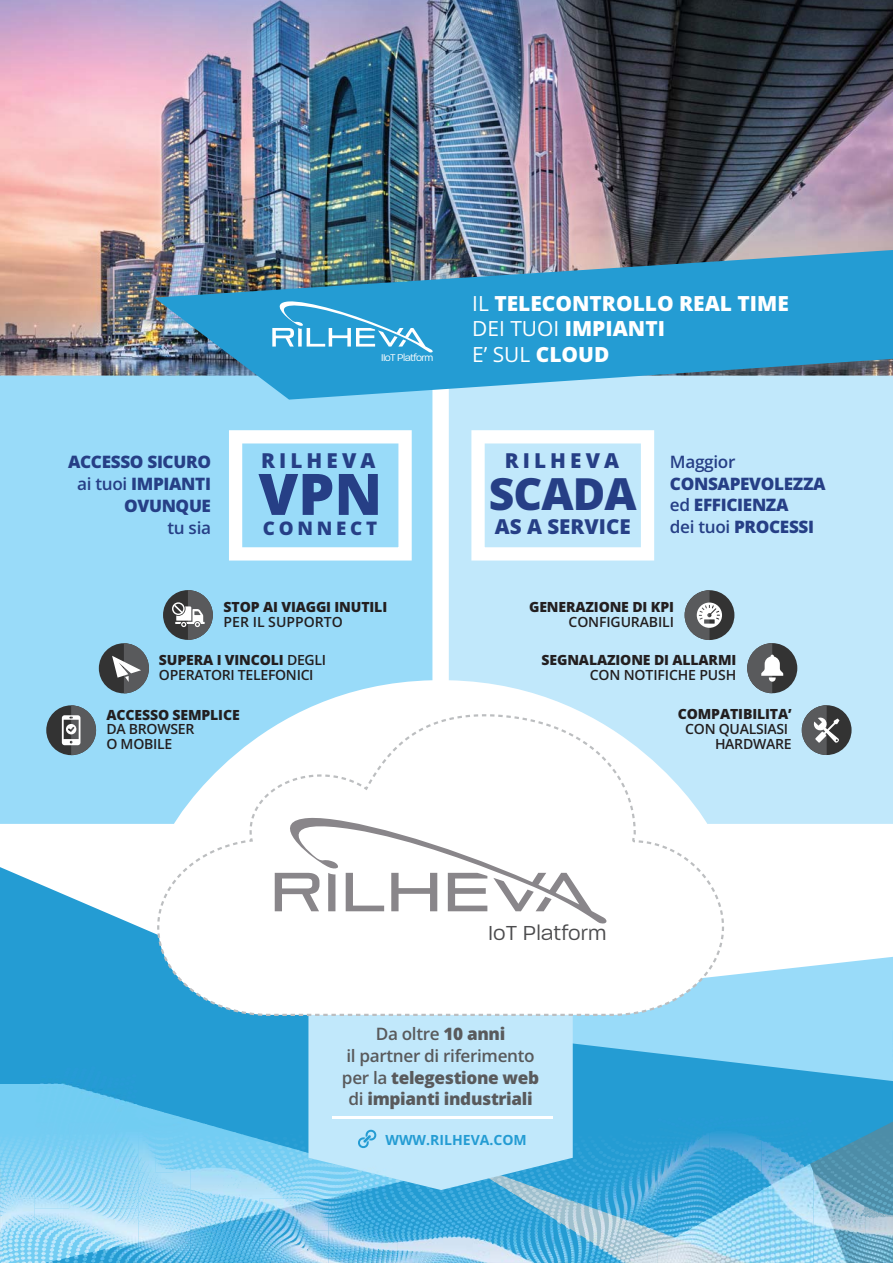
<style>
.page{position:relative;width:893px;height:1263px;background:#fff}
.page>*{position:absolute;margin:0;border:0;box-sizing:border-box;transform-origin:0 0}
.t1{font:800 57.3px "Open Sans";color:#263f86}
.t2{font:800 44.4px "Open Sans";letter-spacing:-.02em;color:#263f86}
.t3{font:21.9px "Paralucent Text";color:#4c4c4e}
.t4{font:800 20.85px/25.7px "Open Sans";color:#fff}
.t5{font:800 20.7px "Open Sans";letter-spacing:.2em;color:#263f86}
.t6{font:800 20.55px "Open Sans";color:#263f86}
.t7{font:800 18.75px "Open Sans";letter-spacing:.2em;color:#263f86}
.t8{font:800 17.1px/21.9px "Open Sans";letter-spacing:-.02em;color:#595a5c;text-align:center}
.t9{font:800 17.1px/21.9px "Open Sans";letter-spacing:-.02em;color:#263f86;text-align:right}
.t10{font:600 17.1px "Open Sans";letter-spacing:-.02em;color:#263f86}
.t11{font:600 14.1px/14.9px "Open Sans";letter-spacing:-.02em;color:#231f20}
.t12{font:800 14.1px "Open Sans";letter-spacing:-.01em;color:#231f20}
.t13{font:700 14.1px "Open Sans";color:#249cd3}
.t14{font:600 14.1px "Open Sans";color:#231f20}
.t15{font:10.65px "Paralucent Text";letter-spacing:-.06em;color:#fff}
.s1{font-weight:600}
.s2{font-weight:800}
.s3{font-weight:400}
</style>
<div class="page">
<img style="left:0;top:0;width:893px;height:376px">
<div style="left:0;top:376px;width:432px;height:448px;background:#99dbf9"></div>
<div style="left:449px;top:400px;width:444px;height:424px;background:#c1e8fb"></div>
<img style="left:154px;top:250px;width:739px;height:150px">
<div style="left:99px;top:643px;width:50px;height:50px;background:#333;border-radius:50%"></div>
<svg style="left:112px;top:643px;width:37px;height:50px"></svg>
<div style="left:163px;top:590px;width:50px;height:50px;background:#333;border-radius:50%"></div>
<svg style="left:172px;top:590px;width:41px;height:50px"></svg>
<div style="left:46px;top:705px;width:50px;height:50px;background:#333;border-radius:50%"></div>
<svg style="left:62px;top:705px;width:34px;height:50px;background:#7b868c"></svg>
<svg style="left:0;top:867px;width:157px;height:147px;fill:#249cd3"></svg>
<svg style="left:0;top:1169px;width:394px;height:94px;background:#88cdee"></svg>
<svg style="left:270px;top:300px;width:163px;height:53px;background:#48acda"></svg>
<svg style="left:0;top:1014px;width:308px;height:155px;background:#40adde"></svg>
<svg style="left:229px;top:430px;width:183px;height:130px"></svg>
<div style="left:747px;top:643px;width:50px;height:50px;background:#333;border-radius:50%"></div>
<svg style="left:747px;top:643px;width:36px;height:50px"></svg>
<div style="left:685px;top:590px;width:49px;height:50px;background:#333;border-radius:50%"></div>
<div style="left:802px;top:705px;width:50px;height:50px;background:#333;border-radius:50%"></div>
<svg style="left:802px;top:705px;width:37px;height:50px"></svg>
<svg style="left:685px;top:590px;width:37px;height:50px"></svg>
<svg style="left:471px;top:430px;width:183px;height:130px"></svg>
<svg style="left:724px;top:956px;width:169px;height:58px;fill:#99dbf9"></svg>
<svg style="left:308px;top:1016px;width:86px;height:174px;background:#b7e4f9"></svg>
<svg style="left:157px;top:714px;width:567px;height:302px"></svg>
<svg style="left:249px;top:774px;width:358px;height:150px"></svg>
<svg style="left:357px;top:1129px;width:20px;height:20px"></svg>
<hr style="left:332px;top:1116px;width:221px;height:2px;background:#fff">
<img style="left:35px;top:1248px;width:103px;height:15px">
<img style="left:104px;top:1208px;width:33px;height:50px">
<img style="left:117px;top:1164px;width:21px;height:44px">
<img style="left:35px;top:1227px;width:61px;height:33px">
<img style="left:35px;top:1065px;width:103px;height:12px">
<img style="left:173px;top:1218px;width:83px;height:45px">
<img style="left:138px;top:1120px;width:52px;height:138px">
<img style="left:0;top:1242px;width:35px;height:21px">
<svg style="left:394px;top:1014px;width:499px;height:249px;background:#73c1e5"></svg>
<img style="left:372px;top:1249px;width:22px;height:14px">
<img style="left:190px;top:1166px;width:56px;height:33px">
<img style="left:572px;top:1206px;width:85px;height:57px">
<img style="left:633px;top:1169px;width:15px;height:48px">
<img style="left:813px;top:1171px;width:52px;height:92px">
<img style="left:531px;top:1222px;width:23px;height:41px">
<img style="left:865px;top:1245px;width:28px;height:18px">
<p class="t15" style="left:381px;top:351px;width:54px">IIoT Platform</p>
<h3 class="t5" style="left:261px;top:452px;width:116px">RILHEVA</h3>
<p class="t9" style="left:68px;top:453px;width:144px">ACCESSO SICURO <span class="s1">ai tuoi</span> IMPIANTI<br>OVUNQUE</p>
<p class="t10" style="left:168px;top:521px;width:45px">tu sia</p>
<h3 class="t7" style="left:263px;top:521px;width:116px">CONNECT</h3>
<h1 class="t1" style="left:258px;top:471px;width:125px">VPN</h1>
<p class="t12" style="left:224px;top:601px;width:165px">STOP AI VIAGGI INUTILI</p>
<p class="t14" style="left:224px;top:616px;width:121px">PER IL SUPPORTO</p>
<p class="t11" style="left:159px;top:654px;width:169px"><span class="s2">SUPERA I VINCOLI</span> DEGLI<br>OPERATORI TELEFONICI</p>
<p class="t12" style="left:106px;top:709px;width:135px">ACCESSO SEMPLICE</p>
<p class="t11" style="left:106px;top:723px;width:89px">DA BROWSER<br>O MOBILE</p>
<h3 class="t4" style="left:472px;top:292px;width:318px"><span class="s3">IL</span> TELECONTROLLO REAL TIME<br><span class="s3">DEI TUOI</span> IMPIANTI<br><span class="s3">E’ SUL</span> CLOUD</h3>
<h3 class="t5" style="left:505px;top:452px;width:116px">RILHEVA</h3>
<h2 class="t2" style="left:489px;top:477px;width:149px">SCADA</h2>
<h3 class="t6" style="left:495px;top:518px;width:137px">AS A SERVICE</h3>
<p class="t10" style="left:670px;top:455px;width:67px">Maggior</p>
<p class="t9" style="left:670px;top:474px;width:157px;text-align:left">CONSAPEVOLEZZA <span class="s1">ed</span> EFFICIENZA<br><span class="s1">dei tuoi</span> PROCESSI</p>
<p class="t12" style="left:529px;top:601px;width:146px">GENERAZIONE DI KPI</p>
<p class="t11" style="left:569px;top:616px;width:107px">CONFIGURABILI</p>
<p class="t12" style="left:542px;top:654px;width:196px">SEGNALAZIONE DI ALLARMI</p>
<p class="t11" style="left:590px;top:669px;width:148px">CON NOTIFICHE PUSH</p>
<p class="t12" style="left:678px;top:709px;width:115px">COMPATIBILITA’</p>
<p class="t11" style="left:685px;top:723px;width:108px;text-align:right">CON QUALSIASI<br>HARDWARE</p>
<h3 class="t3" style="left:488px;top:920px;width:120px">IoT Platform</h3>
<p class="t8" style="left:342px;top:1024px;width:199px"><span class="s1">Da oltre</span> 10 anni<br><span class="s1">il partner di riferimento per la</span> telegestione web <span class="s1">di</span> impianti industriali</p>
<p class="t13" style="left:385px;top:1132px;width:143px">WWW.RILHEVA.COM</p>
</div>
